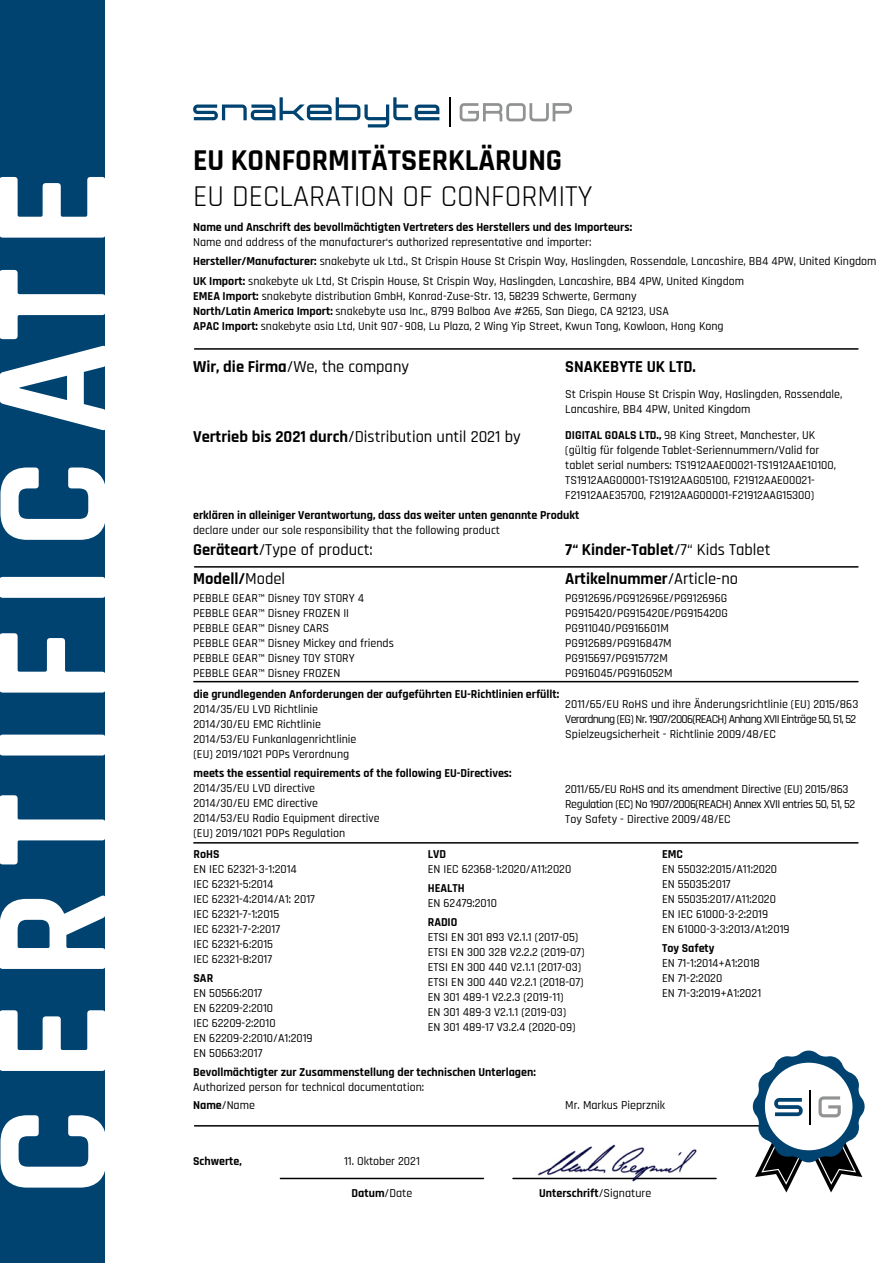
<style>
.page{position:relative;width:893px;height:1263px;background:#fff}
.page>*{position:absolute;margin:0;border:0;box-sizing:border-box;transform-origin:0 0}
.t1{font:700 164.7px "Rajdhani";letter-spacing:.13em;color:#fff}
.t2{font:30px "Rajdhani";color:#000}
.t3{font:700 30px "Rajdhani";color:#000}
.t4{font:500 16.5px "Rajdhani";color:#000}
.t5{font:700 16.5px "Rajdhani";color:#000}
.t6{font:500 12px/15px "Rajdhani";color:#000}
.t7{font:700 12px "Rajdhani";color:#000}
.t8{font:500 12px/15px "Rajdhani";letter-spacing:-.02em;color:#000}
.s1{font-weight:700}
.s2{font-weight:500}
</style>
<div class="page">
<div style="left:0;top:0;width:104px;height:1263px;background:#004371"></div>
<hr style="left:195px;top:348px;width:663px;height:2px;background:#000">
<hr style="left:195px;top:566px;width:663px;height:2px;background:#000">
<hr style="left:194px;top:842px;width:664px;height:1px;background:#000">
<hr style="left:194px;top:681px;width:664px;height:1px;background:#000">
<hr style="left:195px;top:1125px;width:663px;height:1px;background:#000">
<hr style="left:513px;top:1178px;width:203px;height:1px;background:#000">
<hr style="left:280px;top:1178px;width:203px;height:1px;background:#000">
<svg style="left:193px;top:97px;width:246px;height:30px"></svg>
<svg style="left:460px;top:103px;width:112px;height:18px"></svg>
<hr style="left:449px;top:97px;width:2px;height:30px;background:#000">
<svg style="left:753px;top:1050px;width:112px;height:142px"></svg>
<hr style="left:809px;top:1090px;width:2px;height:34px;background:#000">
<img style="left:529px;top:1144px;width:176px;height:38px">
<h1 class="t1" style="left:-48px;top:1197px;width:1029px;rotate:-90deg">CERTIFICATE</h1>
<h2 class="t3" style="left:193px;top:142px;width:371px">EU KONFORMITÄTSERKLÄRUNG</h2>
<h2 class="t2" style="left:193px;top:179px;width:401px">EU DECLARATION OF CONFORMITY</h2>
<p class="t7" style="left:193px;top:220px;width:440px">Name und Anschrift des bevollmächtigten Vertreters des Herstellers und des Importeurs:</p>
<p class="t6" style="left:193px;top:233px;width:685px;line-height:19.2px">Name and address of the manufacturer‘s authorized representative and importer:<br><span class="s1">Hersteller/Manufacturer:</span> snakebyte uk Ltd., St Crispin House St Crispin Way, Haslingden, Rossendale, Lancashire, BB4 4PW, United Kingdom<br><span class="s1">UK Import:</span> snakebyte uk Ltd, St Crispin House, St Crispin Way, Haslingden, Lancashire, BB4 4PW, United Kingdom</p>
<p class="t6" style="left:193px;top:289px;width:532px"><span class="s1">EMEA Import:</span> snakebyte distribution GmbH, Konrad-Zuse-Str. 13, 58239 Schwerte, Germany<br><span class="s1">North/Latin America Import:</span> snakebyte usa Inc., 8799 Balboa Ave #265, San Diego, CA 92123, USA<br><span class="s1">APAC Import:</span> snakebyte asia Ltd, Unit 907-908, Lu Plaza, 2 Wing Yip Street, Kwun Tong, Kowloon, Hong Kong</p>
<h3 class="t4" style="left:193px;top:357px;width:217px"><span class="s1">Wir, die Firma</span>/We, the company</h3>
<h3 class="t5" style="left:565px;top:356px;width:132px">SNAKEBYTE UK LTD.</h3>
<p class="t6" style="left:565px;top:387px;width:279px">St Crispin House St Crispin Way, Haslingden, Rossendale,<br>Lancashire, BB4 4PW, United Kingdom</p>
<h3 class="t4" style="left:193px;top:427px;width:329px"><span class="s1">Vertrieb bis 2021 durch</span>/Distribution until 2021 by</h3>
<p class="t6" style="left:565px;top:428px;width:272px"><span class="s1">DIGITAL GOALS LTD.,</span> 98 King Street, Manchester, UK (gültig für folgende Tablet-Seriennummern/Valid for tablet serial numbers: TS1912AAE00021-TS1912AAE10100, TS1912AAG00001-TS1912AAG05100, F21912AAE00021- F21912AAE35700, F21912AAG00001-F21912AAG15300)</p>
<p class="t7" style="left:193px;top:508px;width:388px">erklären in alleiniger Verantwortung, dass das weiter unten genannte Produkt</p>
<p class="t6" style="left:193px;top:523px;width:308px">declare under our sole responsibility that the following product</p>
<h3 class="t4" style="left:193px;top:540px;width:181px"><span class="s1">Geräteart</span>/Type of product:</h3>
<h3 class="t5" style="left:565px;top:539px;width:207px">7“ Kinder-Tablet<span class="s2">/7“ Kids Tablet</span></h3>
<h3 class="t5" style="left:193px;top:569px;width:94px">Modell/<span class="s2">Model</span></h3>
<h3 class="t5" style="left:565px;top:569px;width:174px">Artikelnummer<span class="s2">/Article-no</span></h3>
<p class="t6" style="left:193px;top:591px;width:202px">PEBBLE GEAR™ Disney TOY STORY 4<br>PEBBLE GEAR™ Disney FROZEN II<br>PEBBLE GEAR™ Disney CARS<br>PEBBLE GEAR™ Disney Mickey and friends<br>PEBBLE GEAR™ Disney TOY STORY<br>PEBBLE GEAR™ Disney FROZEN</p>
<p class="t6" style="left:565px;top:591px;width:164px">PG912696/PG912696E/PG912696G<br>PG915420/PG915420E/PG915420G<br>PG911040/PG916601M<br>PG912689/PG916847M<br>PG915697/PG915772M<br>PG916045/PG916052M</p>
<p class="t7" style="left:193px;top:687px;width:367px">die grundlegenden Anforderungen der aufgeführten EU-Richtlinien erfüllt:</p>
<p class="t6" style="left:193px;top:702px;width:164px">2014/35/EU LVD Richtlinie<br>2014/30/EU EMC Richtlinie<br>2014/53/EU Funkanlagenrichtlinie (EU) 2019/1021 POPs Verordnung</p>
<p class="t7" style="left:193px;top:766px;width:320px">meets the essential requirements of the following EU-Directives:</p>
<p class="t6" style="left:193px;top:781px;width:188px">2014/35/EU LVD directive<br>2014/30/EU EMC directive<br>2014/53/EU Radio Equipment directive (EU) 2019/1021 POPs Regulation</p>
<p class="t7" style="left:193px;top:846px;width:28px">RoHS</p>
<p class="t6" style="left:193px;top:861px;width:123px">EN IEC 62321-3-1:2014<br>IEC 62321-5:2014<br>IEC 62321-4:2014/A1: 2017<br>IEC 62321-7-1:2015<br>IEC 62321-7-2:2017<br>IEC 62321-6:2015<br>IEC 62321-8:2017</p>
<p class="t7" style="left:193px;top:971px;width:21px">SAR</p>
<p class="t6" style="left:193px;top:986px;width:121px">EN 50566:2017<br>EN 62209-2:2010<br>IEC 62209-2:2010<br>EN 62209-2:2010/A1:2019<br>EN 50663:2017</p>
<p class="t6" style="left:565px;top:697px;width:294px">2011/65/EU RoHS und ihre Änderungsrichtlinie (EU) 2015/863<br>Verordnung (EG) Nr. 1907/2006(REACH) Anhang XVII Einträge 50, 51, 52<br>Spielzeugsicherheit - Richtlinie 2009/48/EC</p>
<p class="t8" style="left:565px;top:782px;width:292px">2011/65/EU RoHS and its amendment Directive (EU) 2015/863<br>Regulation (EC) No 1907/2006(REACH) Annex XVII entries 50, 51, 52<br>Toy Safety - Directive 2009/48/EC</p>
<p class="t7" style="left:662px;top:846px;width:22px">EMC</p>
<p class="t6" style="left:662px;top:861px;width:129px">EN 55032:2015/A11:2020<br>EN 55035:2017<br>EN 55035:2017/A11:2020<br>EN IEC 61000-3-2:2019<br>EN 61000-3-3:2013/A1:2019</p>
<p class="t7" style="left:662px;top:941px;width:54px">Toy Safety</p>
<p class="t6" style="left:662px;top:956px;width:101px">EN 71-1:2014+A1:2018<br>EN 71-2:2020<br>EN 71-3:2019+A1:2021</p>
<p class="t7" style="left:428px;top:846px;width:20px">LVD</p>
<p class="t6" style="left:428px;top:861px;width:145px">EN IEC 62368-1:2020/A11:2020</p>
<p class="t7" style="left:428px;top:881px;width:38px">HEALTH</p>
<p class="t6" style="left:428px;top:896px;width:71px">EN 62479:2010</p>
<p class="t7" style="left:428px;top:915px;width:31px">RADIO</p>
<p class="t6" style="left:428px;top:930px;width:158px">ETSI EN 301 893 V2.1.1 (2017-05)<br>ETSI EN 300 328 V2.2.2 (2019-07)<br>ETSI EN 300 440 V2.1.1 (2017-03)<br>ETSI EN 300 440 V2.2.1 (2018-07)<br>EN 301 489-1 V2.2.3 (2019-11)<br>EN 301 489-3 V2.1.1 (2019-03)<br>EN 301 489-17 V3.2.4 (2020-09)</p>
<p class="t7" style="left:193px;top:1065px;width:344px">Bevollmächtigter zur Zusammenstellung der technischen Unterlagen:</p>
<p class="t6" style="left:193px;top:1080px;width:233px">Authorized person for technical documentation:</p>
<p class="t6" style="left:193px;top:1098px;width:63px"><span class="s1">Name</span>/Name</p>
<p class="t6" style="left:565px;top:1098px;width:101px">Mr. Markus Pieprznik</p>
<p class="t7" style="left:193px;top:1154px;width:50px">Schwerte,</p>
<p class="t6" style="left:344px;top:1154px;width:77px">11. Oktober 2021</p>
<p class="t7" style="left:352px;top:1186px;width:62px">Datum<span class="s2">/Date</span></p>
<p class="t7" style="left:539px;top:1186px;width:114px">Unterschrift<span class="s2">/Signature</span></p>
</div>
